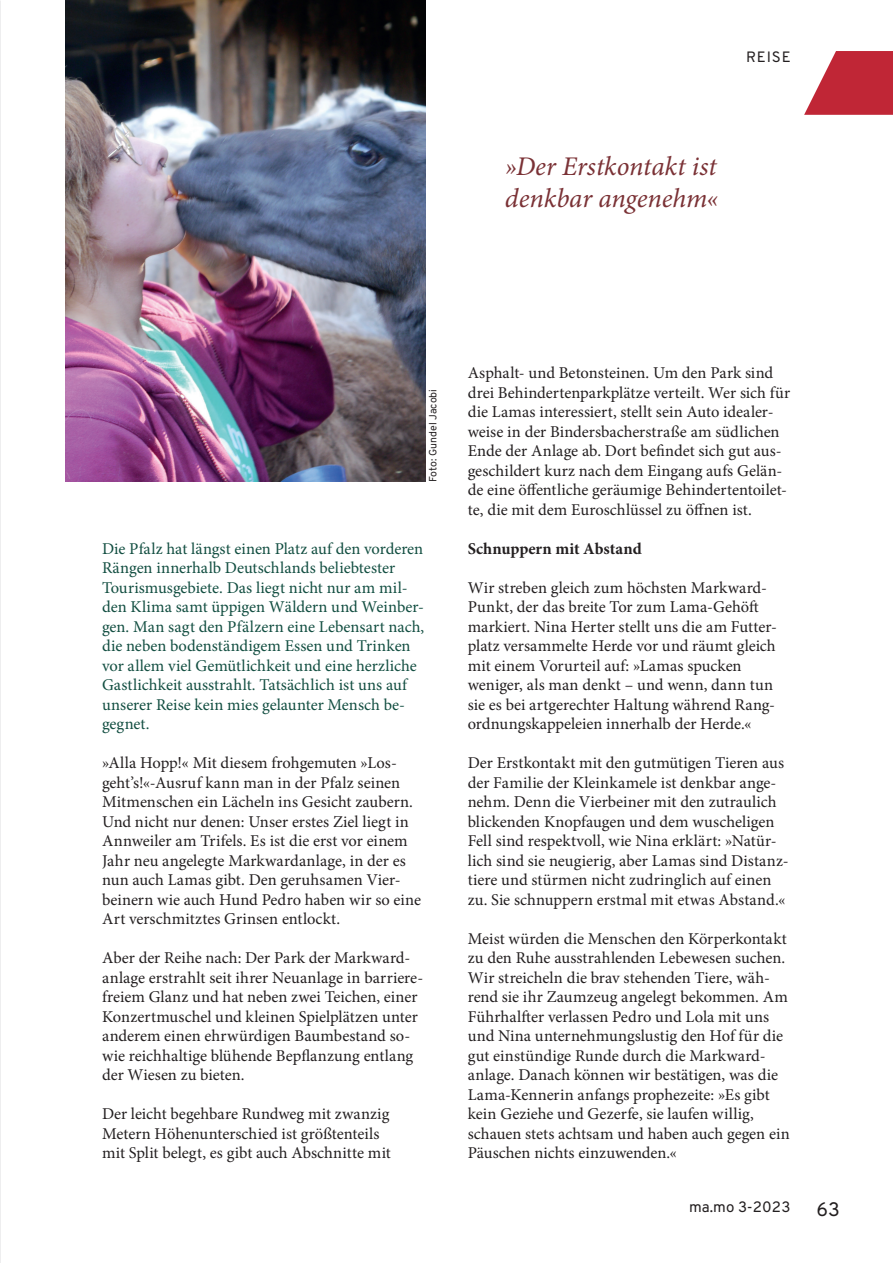
<style>
.page{position:relative;width:893px;height:1263px;background:#fff}
.page>*{position:absolute;margin:0;border:0;box-sizing:border-box;transform-origin:0 0}
.t1{font:italic 27px/31.5px "Minion Pro";letter-spacing:-.005em;color:#7a3135}
.t2{font:19.5px "Overpass";color:#231f20}
.t3{font:16.5px/19.5px "Minion Pro";color:#231f20}
.t4{font:16.5px/19.5px "Minion Pro";color:#124e41}
.t5{font:700 16.5px "Minion Pro";color:#231f20}
.t6{font:15px "Overpass";letter-spacing:.04em;color:#231f20}
.t7{font:10.5px "Overpass";color:#231f20}
</style>
<div class="page">
<svg style="left:804px;top:51px;width:89px;height:64px"></svg>
<img style="left:0;top:0;width:1px;height:1263px">
<img style="left:66px;top:0;width:359px;height:482px">
<p class="t6" style="left:746px;top:46px;width:46px">REISE</p>
<h1 class="t1" style="left:505px;top:152px;width:215px">»Der Erstkontakt ist denkbar angenehm«</h1>
<p class="t7" style="left:425px;top:482px;width:94px;rotate:-90deg">Foto: Gundel Jacobi</p>
<p class="t4" style="left:102px;top:539px;width:324px">Die Pfalz hat längst einen Platz auf den vorderen Rängen innerhalb Deutschlands beliebtester Tourismusgebiete. Das liegt nicht nur am mil&shy;den Klima samt üppigen Wäldern und Weinber&shy;gen. Man sagt den Pfälzern eine Lebensart nach, die neben bodenständigem Essen und Trinken vor allem viel Gemütlichkeit und eine herzliche Gastlichkeit ausstrahlt. Tatsächlich ist uns auf unserer Reise kein mies gelaunter Mensch be&shy;gegnet.</p>
<p class="t3" style="left:102px;top:753px;width:321px">»Alla Hopp!« Mit diesem frohgemuten »Los&shy;geht’s!«-Ausruf kann man in der Pfalz seinen Mitmenschen ein Lächeln ins Gesicht zaubern.<br>Und nicht nur denen: Unser erstes Ziel liegt in Annweiler am Trifels. Es ist die erst vor einem Jahr neu angelegte Markwardanlage, in der es nun auch Lamas gibt. Den geruhsamen Vier&shy;beinern wie auch Hund Pedro haben wir so eine Art verschmitztes Grinsen entlockt.</p>
<p class="t3" style="left:102px;top:948px;width:323px">Aber der Reihe nach: Der Park der Markward&shy;anlage erstrahlt seit ihrer Neuanlage in barriere&shy;freiem Glanz und hat neben zwei Teichen, einer Konzertmuschel und kleinen Spielplätzen unter anderem einen ehrwürdigen Baumbestand so&shy;wie reichhaltige blühende Bepflanzung entlang der Wiesen zu bieten.</p>
<p class="t3" style="left:102px;top:1104px;width:290px">Der leicht begehbare Rundweg mit zwanzig<br>Metern Höhenunterschied ist größtenteils mit Split belegt, es gibt auch Abschnitte mit</p>
<p class="t3" style="left:468px;top:363px;width:324px">Asphalt- und Betonsteinen. Um den Park sind drei Behindertenparkplätze verteilt. Wer sich für die Lamas interessiert, stellt sein Auto idealer&shy;weise in der Bindersbacherstraße am südlichen Ende der Anlage ab. Dort befindet sich gut aus&shy;geschildert kurz nach dem Eingang aufs Gelän&shy;de eine öffentliche geräumige Behindertentoilet&shy;te, die mit dem Euroschlüssel zu öffnen ist.</p>
<p class="t5" style="left:468px;top:538px;width:176px">Schnuppern mit Abstand</p>
<p class="t3" style="left:468px;top:578px;width:311px">Wir streben gleich zum höchsten Markward-Punkt, der das breite Tor zum Lama-Gehöft markiert. Nina Herter stellt uns die am Futter&shy;platz versammelte Herde vor und räumt gleich mit einem Vorurteil auf: »Lamas spucken weniger, als man denkt – und wenn, dann tun sie es bei artgerechter Haltung während Rang&shy;ordnungskappeleien innerhalb der Herde.«</p>
<p class="t3" style="left:468px;top:753px;width:323px">Der Erstkontakt mit den gutmütigen Tieren aus der Familie der Kleinkamele ist denkbar ange&shy;nehm. Denn die Vierbeiner mit den zutraulich blickenden Knopfaugen und dem wuscheligen Fell sind respektvoll, wie Nina erklärt: »Natür&shy;lich sind sie neugierig, aber Lamas sind Distanz&shy;tiere und stürmen nicht zudringlich auf einen zu. Sie schnuppern erstmal mit etwas Abstand.«</p>
<p class="t3" style="left:468px;top:929px;width:323px">Meist würden die Menschen den Körperkontakt zu den Ruhe ausstrahlenden Lebewesen suchen.<br>Wir streicheln die brav stehenden Tiere, wäh&shy;rend sie ihr Zaumzeug angelegt bekommen. Am Führhalfter verlassen Pedro und Lola mit uns und Nina unternehmungslustig den Hof für die gut einstündige Runde durch die Markward&shy;anlage. Danach können wir bestätigen, was die Lama-Kennerin anfangs prophezeite: »Es gibt kein Geziehe und Gezerfe, sie laufen willig, schauen stets achtsam und haben auch gegen ein Päuschen nichts einzuwenden.«</p>
<p class="t6" style="left:689px;top:1195px;width:103px">ma.mo 3-2023</p>
<p class="t2" style="left:816px;top:1194px;width:25px">63</p>
</div>
